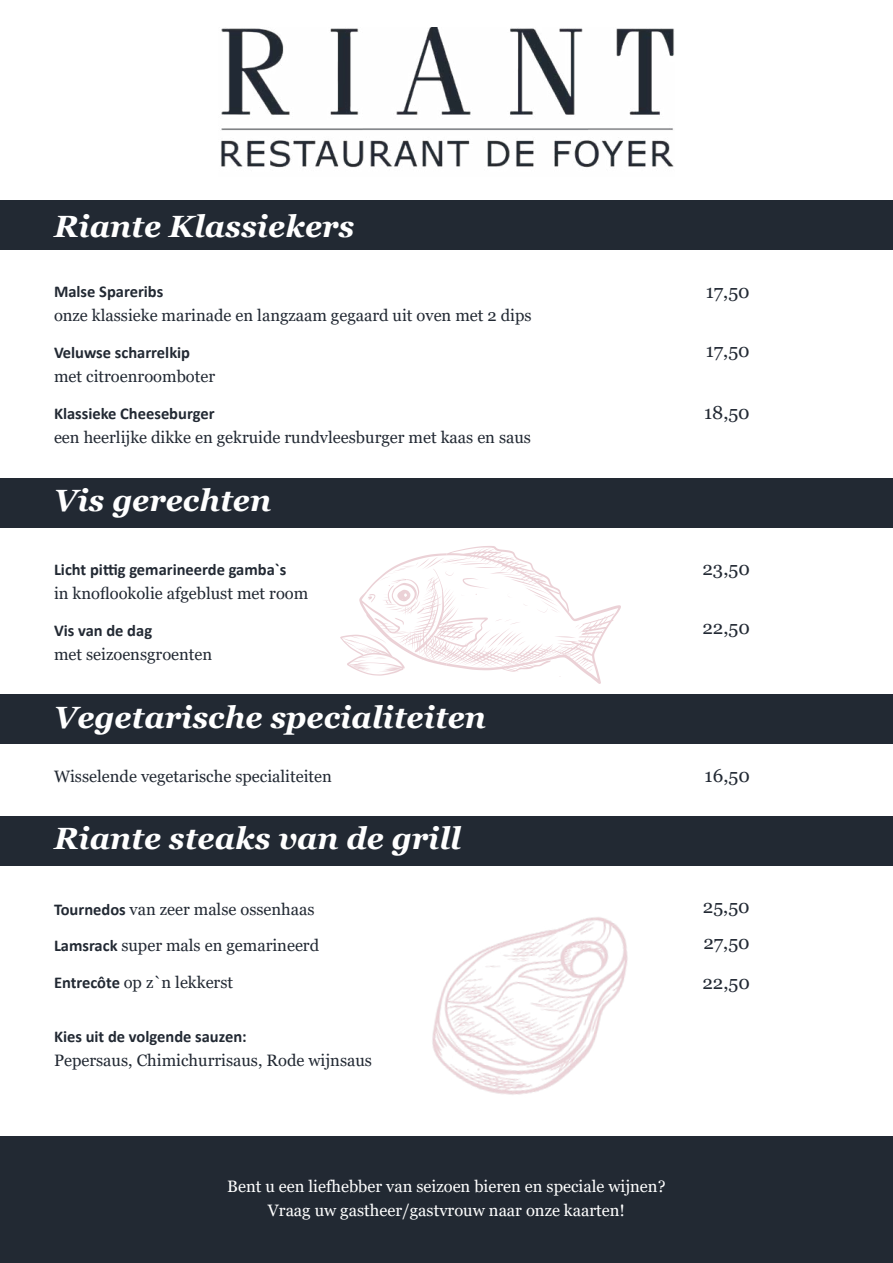
<style>
.page{position:relative;width:893px;height:1263px;background:#fff}
.page>*{position:absolute;margin:0;border:0;box-sizing:border-box;transform-origin:0 0}
.t1{font:italic 700 30.75px "Georgia";color:#fff}
.t2{font:18.75px/35.8px "Georgia";color:#222933}
.t3{font:16.5px "Georgia";color:#222933}
.t4{font:700 16.5px "Calibri";color:#222933}
.t5{font:16.5px/24px "Georgia";color:#fff;text-align:center}
.s1{font-family:"Calibri";font-weight:700}
</style>
<div class="page">
<img style="left:221px;top:28px;width:453px;height:140px">
<svg style="left:340px;top:546px;width:281px;height:138px"></svg>
<img style="left:569px;top:654px;width:18px;height:5px">
<div style="left:0;top:1136px;width:893px;height:127px;background:#222933"></div>
<div style="left:0;top:200px;width:893px;height:50px;background:#222933"></div>
<div style="left:0;top:478px;width:893px;height:49px;background:#222933"></div>
<div style="left:0;top:694px;width:893px;height:50px;background:#222933"></div>
<div style="left:0;top:816px;width:893px;height:49px;background:#222933"></div>
<img style="left:404px;top:865px;width:258px;height:230px">
<h1 class="t1" style="left:54px;top:206px;width:302px">Riante Klassiekers</h1>
<p class="t4" style="left:54px;top:280px;width:111px">Malse Spareribs</p>
<p class="t3" style="left:54px;top:306px;width:479px">onze klassieke marinade en langzaam gegaard uit oven met 2 dips</p>
<p class="t4" style="left:54px;top:341px;width:138px">Veluwse scharrelkip</p>
<p class="t3" style="left:54px;top:366px;width:163px">met citroenroomboter</p>
<p class="t4" style="left:54px;top:402px;width:162px">Klassieke Cheeseburger</p>
<p class="t3" style="left:54px;top:427px;width:479px">een heerlijke dikke en gekruide rundvleesburger met kaas en saus</p>
<h1 class="t1" style="left:54px;top:480px;width:219px">Vis gerechten</h1>
<p class="t4" style="left:54px;top:558px;width:234px">Licht pittig gemarineerde gamba`s</p>
<p class="t3" style="left:54px;top:583px;width:256px">in knoflookolie afgeblust met room</p>
<p class="t4" style="left:54px;top:618px;width:100px">Vis van de dag</p>
<p class="t3" style="left:54px;top:644px;width:160px">met seizoensgroenten</p>
<h1 class="t1" style="left:54px;top:697px;width:434px">Vegetarische specialiteiten</h1>
<p class="t3" style="left:54px;top:766px;width:279px">Wisselende vegetarische specialiteiten</p>
<h1 class="t1" style="left:54px;top:818px;width:409px">Riante steaks van de grill</h1>
<p class="t3" style="left:54px;top:899px;width:262px"><span class="s1">Tournedos</span> van zeer malse ossenhaas</p>
<p class="t3" style="left:54px;top:936px;width:267px"><span class="s1">Lamsrack</span> super mals en gemarineerd</p>
<p class="t3" style="left:54px;top:972px;width:181px"><span class="s1">Entrecôte</span> op z`n lekkerst</p>
<p class="t4" style="left:54px;top:1025px;width:194px">Kies uit de volgende sauzen:</p>
<p class="t3" style="left:54px;top:1050px;width:320px">Pepersaus, Chimichurrisaus, Rode wijnsaus</p>
<p class="t2" style="left:706px;top:274px;width:46px">17,50</p>
<p class="t2" style="left:706px;top:333px;width:46px">17,50</p>
<p class="t2" style="left:704px;top:395px;width:47px">18,50</p>
<p class="t2" style="left:702px;top:550px;width:49px">23,50</p>
<p class="t2" style="left:702px;top:610px;width:49px">22,50</p>
<p class="t2" style="left:705px;top:758px;width:47px">16,50</p>
<p class="t2" style="left:703px;top:889px;width:48px">25,50<br>27,50</p>
<p class="t2" style="left:702px;top:964px;width:49px">22,50</p>
<p class="t5" style="left:227px;top:1175px;width:440px">Bent u een liefhebber van seizoen bieren en speciale wijnen?<br>Vraag uw gastheer/gastvrouw naar onze kaarten!</p>
</div>
